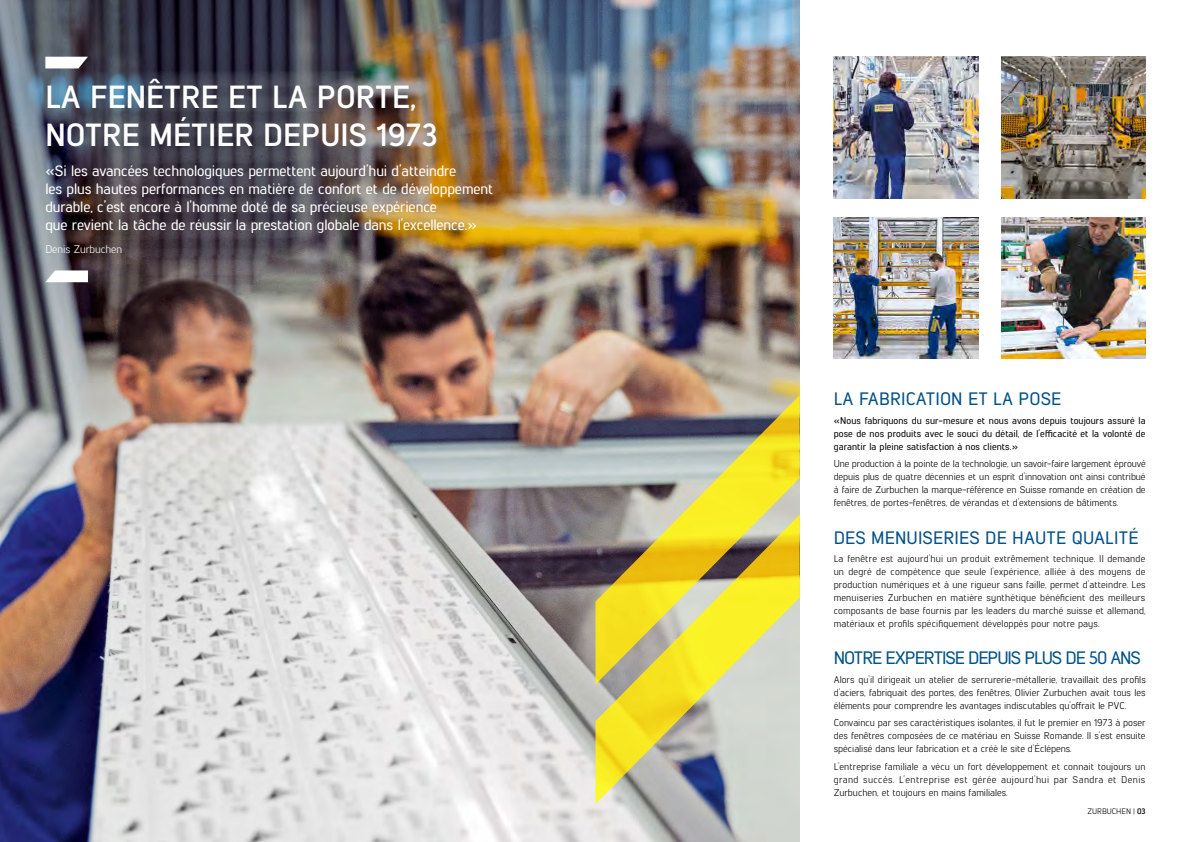
<style>
.page{position:relative;width:1191px;height:842px;background:#fff}
.page>*{position:absolute;margin:0;border:0;box-sizing:border-box;transform-origin:0 0}
.t1{font:700 32px/38.4px "Lintel";color:#fff}
.t2{font:500 18px "Lintel";letter-spacing:.005em;color:#005188}
.t3{font:500 18px "Lintel";letter-spacing:-.06em;color:#005188}
.t4{font:500 15px/18px "Lintel";letter-spacing:-.005em;color:#fff}
.t5{font:11px "Lintel";letter-spacing:-.005em;color:#fff}
.t6{font:9.8px/13px "Lintel";color:#000;text-align:justify}
.t7{font:500 9.8px/13px "Lintel";letter-spacing:.01em;color:#000;text-align:justify}
.t8{font:8px "Lintel";letter-spacing:-.005em;color:#000}
.s1{font-weight:700}
</style>
<div class="page">
<img style="left:0;top:0;width:799px;height:842px">
<svg style="left:595px;top:395px;width:204px;height:120px;background:#b2ac7b"></svg>
<svg style="left:595px;top:515px;width:204px;height:289px;background:#cfc66e"></svg>
<svg style="left:45px;top:57px;width:43px;height:11px"></svg>
<svg style="left:45px;top:270px;width:43px;height:12px"></svg>
<img style="left:833px;top:57px;width:145px;height:141px">
<img style="left:1001px;top:57px;width:144px;height:141px">
<img style="left:833px;top:217px;width:145px;height:142px">
<img style="left:1001px;top:217px;width:144px;height:142px">
<h1 class="t1" style="left:46px;top:76px;width:394px">LA FENÊTRE ET LA PORTE,<br>NOTRE MÉTIER DEPUIS 1973</h1>
<p class="t4" style="left:45px;top:161px;width:449px">«Si les avancées technologiques permettent aujourd’hui d’atteindre<br>les plus hautes performances en matière de confort et de développement durable, c’est encore à l’homme doté de sa précieuse expérience<br>que revient la tâche de réussir la prestation globale dans l’excellence.»</p>
<p class="t5" style="left:45px;top:241px;width:78px">Denis Zurbuchen</p>
<h2 class="t2" style="left:833px;top:387px;width:229px">LA FABRICATION ET LA POSE</h2>
<p class="t7" style="left:833px;top:414px;width:313px">«Nous fabriquons du sur-mesure et nous avons depuis toujours assuré la pose de nos produits avec le souci du détail, de l’efficacité et la volonté de garantir la pleine satisfaction à nos clients. »</p>
<p class="t6" style="left:833px;top:457px;width:313px">Une production à la pointe de la technologie, un savoir-faire largement éprouvé depuis plus de quatre décennies et un esprit d’innovation ont ainsi contribué à faire de Zurbuchen la marque-référence en Suisse romande en création de fenêtres, de portes-fenêtres, de vérandas et d’extensions de bâtiments.</p>
<h2 class="t2" style="left:833px;top:525px;width:306px">DES MENUISERIES DE HAUTE QUALITÉ</h2>
<p class="t6" style="left:833px;top:552px;width:313px">La fenêtre est aujourd’hui un produit extrêmement technique. Il demande un degré de compétence que seule l’expérience, alliée à des moyens de production numériques et à une rigueur sans faille, permet d’atteindre. Les menuiseries Zurbuchen en matière synthétique bénéficient des meilleurs composants de base fournis par les leaders du marché suisse et allemand, matériaux et profils spécifiquement développés pour notre pays.</p>
<h2 class="t3" style="left:833px;top:646px;width:309px">NOTRE EXPERTISE DEPUIS PLUS DE 50 ANS</h2>
<p class="t6" style="left:833px;top:673px;width:314px">Alors qu’il dirigeait un atelier de serrurerie-métallerie, travaillait des profils d’aciers, fabriquait des portes, des fenêtres, Olivier Zurbuchen avait tous les éléments pour comprendre les avantages indiscutables qu’offrait le PVC.</p>
<p class="t6" style="left:833px;top:716px;width:313px">Convaincu par ses caractéristiques isolantes, il fut le premier en 1973 à poser des fenêtres composées de ce matériau en Suisse Romande. Il s’est ensuite spécialisé dans leur fabrication et a créé le site d’Éclépens.</p>
<p class="t6" style="left:833px;top:759px;width:313px">L’entreprise familiale a vécu un fort développement et connait toujours un grand succès. L’entreprise est gérée aujourd’hui par Sandra et Denis Zurbuchen, et toujours en mains familiales.</p>
<p class="t8" style="left:1087px;top:806px;width:59px">ZURBUCHEN | <span class="s1">03</span></p>
</div>
